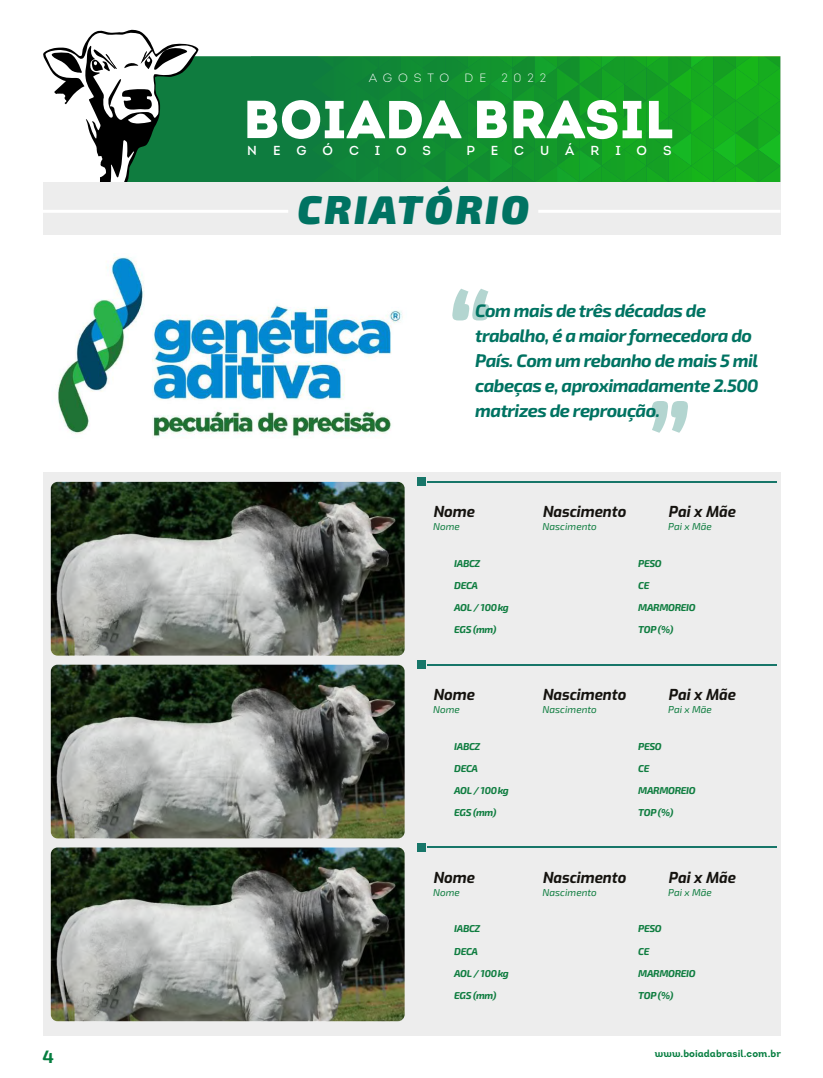
<style>
.page{position:relative;width:823px;height:1078px;background:#fff}
.page>*{position:absolute;margin:0;border:0;box-sizing:border-box;transform-origin:0 0}
.t1{font:italic 900 100px "Exo 2";color:#007362}
.t2{font:53.4px "Intro Black Caps";letter-spacing:.01em;color:#fff}
.t3{font:italic 900 40px "Exo 2";letter-spacing:.07em;color:#007362}
.t4{font:italic 700 18px/25px "Exo 2";letter-spacing:-.03em;color:#007362}
.t5{font:700 18px "Exo 2";color:#057d3f}
.t6{font:italic 700 15px "Exo";color:#15130f}
.t7{font:13px "Intro Regular Alt";letter-spacing:1.225em;color:#fff}
.t8{font:300 12px "Intro";letter-spacing:.485em;color:#fff}
.t9{font:italic 700 10px "Exo 2";letter-spacing:-.03em;color:#0f7d40}
.t10{font:italic 10px "Exo 2";color:#0f7d40}
.t11{font:10px "Intro Bold Alt";letter-spacing:.005em;color:#057d3f}
</style>
<div class="page">
<div style="left:198px;top:56px;width:53px;height:126px;background:#0f7c3f"></div>
<svg style="left:702px;top:56px;width:78px;height:126px;background:#16ac1e"></svg>
<svg style="left:251px;top:56px;width:451px;height:126px;background:#119130"></svg>
<svg style="left:43px;top:30px;width:155px;height:152px"></svg>
<div style="left:43px;top:182px;width:737px;height:52px;background:#ededed"></div>
<div style="left:43px;top:471px;width:737px;height:564px;background:#ededed"></div>
<svg style="left:417px;top:477px;width:359px;height:9px"></svg>
<svg style="left:417px;top:660px;width:359px;height:8px"></svg>
<svg style="left:417px;top:843px;width:359px;height:8px"></svg>
<hr style="left:43px;top:210px;width:245px;height:3px;background:#fff">
<hr style="left:538px;top:210px;width:242px;height:3px;background:#fff">
<img style="left:57px;top:255px;width:346px;height:182px">
<img style="left:51px;top:481px;width:353px;height:174px">
<img style="left:51px;top:664px;width:353px;height:174px">
<img style="left:51px;top:847px;width:353px;height:173px">
<h3 class="t5" style="left:43px;top:1043px;width:13px">4</h3>
<p class="t8" style="left:368px;top:70px;width:82px">AGOSTO</p>
<p class="t8" style="left:464px;top:70px;width:23px">D E</p>
<p class="t8" style="left:501px;top:70px;width:46px">2022</p>
<h2 class="t2" style="left:243px;top:84px;width:431px">BOIADA BRASIL</h2>
<h3 class="t7" style="left:247px;top:142px;width:185px">NEGÓCIOS</h3>
<h3 class="t7" style="left:466px;top:142px;width:206px">PECUÁRIOS</h3>
<h3 class="t3" style="left:297px;top:182px;width:233px">CRIATÓRIO</h3>
<h1 class="t1" style="left:446px;top:255px;width:44px">“</h1>
<h3 class="t4" style="left:475px;top:297px;width:284px">Com mais de três décadas de trabalho, é a maior fornecedora do<br>País. Com um rebanho de mais 5 mil cabeças e, aproximadamente 2.500 matrizes de reproução.</h3>
<h1 class="t1" style="left:693px;top:466px;width:44px;rotate:-180deg">“</h1>
<h3 class="t6" style="left:433px;top:500px;width:43px">Nome</h3>
<h3 class="t6" style="left:542px;top:500px;width:85px">Nascimento</h3>
<h3 class="t6" style="left:668px;top:500px;width:68px">Pai x Mãe</h3>
<p class="t10" style="left:433px;top:519px;width:28px">Nome</p>
<p class="t10" style="left:542px;top:519px;width:56px">Nascimento</p>
<p class="t10" style="left:668px;top:519px;width:45px">Pai x Mãe</p>
<p class="t9" style="left:454px;top:556px;width:28px">IABCZ</p>
<p class="t9" style="left:637px;top:556px;width:25px">PESO</p>
<p class="t9" style="left:454px;top:578px;width:25px">DECA</p>
<p class="t9" style="left:637px;top:578px;width:13px">CE</p>
<p class="t9" style="left:454px;top:600px;width:56px">AOL / 100kg</p>
<p class="t9" style="left:637px;top:600px;width:59px">MARMOREIO</p>
<p class="t9" style="left:454px;top:622px;width:44px">EGS (mm)</p>
<p class="t9" style="left:637px;top:622px;width:37px">TOP (%)</p>
<h3 class="t6" style="left:433px;top:683px;width:43px">Nome</h3>
<h3 class="t6" style="left:542px;top:683px;width:85px">Nascimento</h3>
<h3 class="t6" style="left:668px;top:683px;width:68px">Pai x Mãe</h3>
<p class="t10" style="left:433px;top:702px;width:28px">Nome</p>
<p class="t10" style="left:542px;top:702px;width:56px">Nascimento</p>
<p class="t10" style="left:668px;top:702px;width:45px">Pai x Mãe</p>
<p class="t9" style="left:454px;top:739px;width:28px">IABCZ</p>
<p class="t9" style="left:637px;top:739px;width:25px">PESO</p>
<p class="t9" style="left:454px;top:761px;width:25px">DECA</p>
<p class="t9" style="left:637px;top:761px;width:13px">CE</p>
<p class="t9" style="left:454px;top:783px;width:56px">AOL / 100kg</p>
<p class="t9" style="left:637px;top:783px;width:59px">MARMOREIO</p>
<p class="t9" style="left:454px;top:805px;width:44px">EGS (mm)</p>
<p class="t9" style="left:637px;top:805px;width:37px">TOP (%)</p>
<h3 class="t6" style="left:433px;top:865px;width:43px">Nome</h3>
<h3 class="t6" style="left:542px;top:865px;width:85px">Nascimento</h3>
<h3 class="t6" style="left:668px;top:865px;width:68px">Pai x Mãe</h3>
<p class="t10" style="left:433px;top:885px;width:28px">Nome</p>
<p class="t10" style="left:542px;top:885px;width:56px">Nascimento</p>
<p class="t10" style="left:668px;top:885px;width:45px">Pai x Mãe</p>
<p class="t9" style="left:454px;top:921px;width:28px">IABCZ</p>
<p class="t9" style="left:637px;top:921px;width:25px">PESO</p>
<p class="t9" style="left:454px;top:943px;width:25px">DECA</p>
<p class="t9" style="left:637px;top:943px;width:13px">CE</p>
<p class="t9" style="left:454px;top:966px;width:56px">AOL / 100kg</p>
<p class="t9" style="left:637px;top:966px;width:59px">MARMOREIO</p>
<p class="t9" style="left:454px;top:988px;width:44px">EGS (mm)</p>
<p class="t9" style="left:637px;top:988px;width:37px">TOP (%)</p>
<p class="t11" style="left:654px;top:1047px;width:127px">www.boiadabrasil.com.br</p>
</div>
